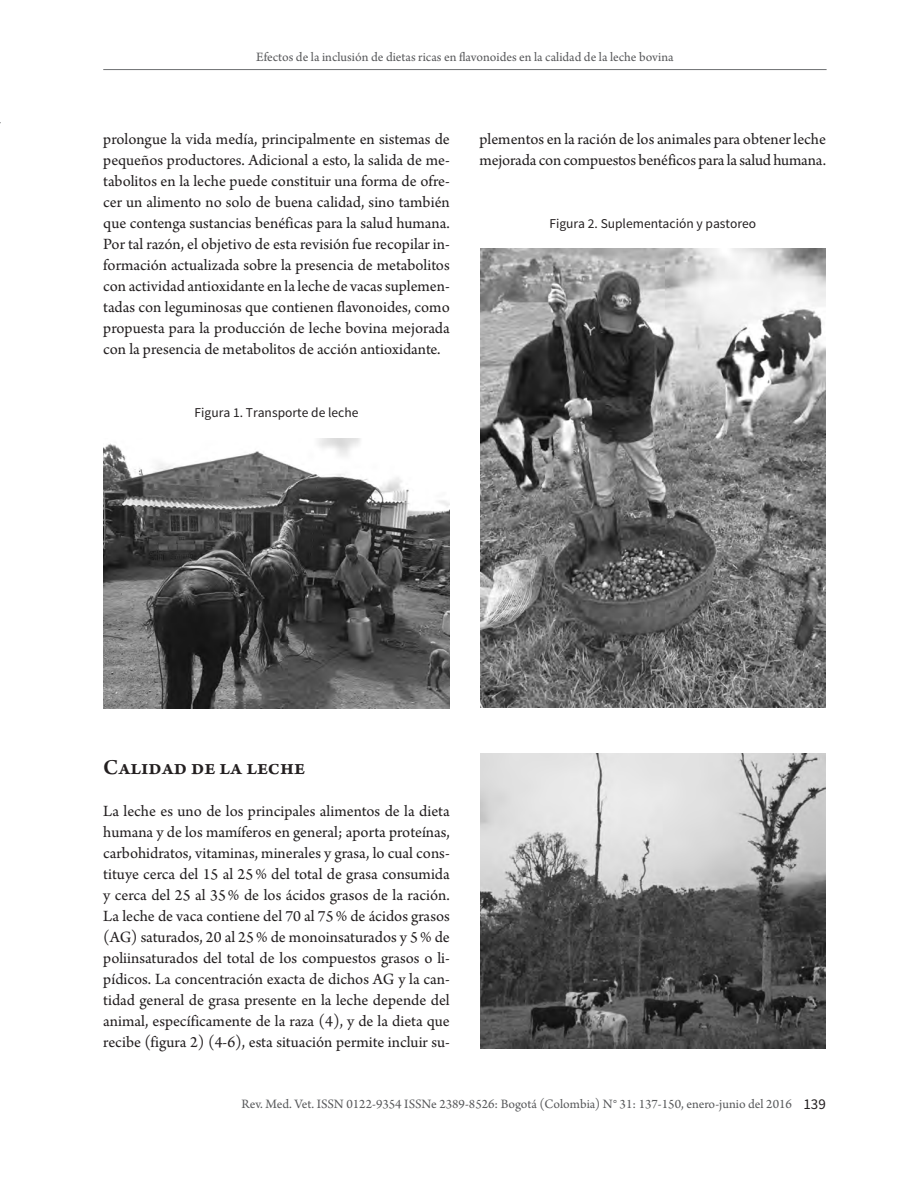
<style>
.page{position:relative;width:922px;height:1189px;background:#fff}
.page>*{position:absolute;margin:0;border:0;box-sizing:border-box;transform-origin:0 0}
.t1{font:600 22.5px "Arno Pro";color:#231f20}
.t2{font:16.5px/21px "Arno Pro";letter-spacing:.005em;color:#231f20;text-align:justify}
.t3{font:13.5px "Arno Pro";color:#58595b}
.t4{font:13.5px "Source Sans Pro";color:#231f20}
.s1{font-family:"Source Sans Pro";font-size:15px;color:#231f20}
</style>
<div class="page">
<hr style="left:103px;top:69px;width:723px;height:1px;background:#6d6f71">
<img style="left:103px;top:438px;width:346px;height:271px">
<img style="left:480px;top:249px;width:345px;height:459px">
<img style="left:480px;top:753px;width:345px;height:296px">
<p class="t3" style="left:256px;top:49px;width:419px">Efectos de la inclusión de dietas ricas en flavonoides en la calidad de la leche bovina</p>
<p class="t2" style="left:103px;top:129px;width:348px">prolongue la vida medía, principalmente en sistemas de pequeños productores. Adicional a esto, la salida de me&shy;tabolitos en la leche puede constituir una forma de ofre&shy;cer un alimento no solo de buena calidad, sino también que contenga sustancias benéficas para la salud humana.<br>Por tal razón, el objetivo de esta revisión fue recopilar in&shy;formación actualizada sobre la presencia de metabolitos con actividad antioxidante en la leche de vacas suplemen&shy;tadas con leguminosas que contienen flavonoides, como propuesta para la producción de leche bovina mejorada con la presencia de metabolitos de acción antioxidante.</p>
<p class="t4" style="left:195px;top:404px;width:165px">Figura 1. Transporte de leche</p>
<p class="t2" style="left:479px;top:129px;width:348px">plementos en la ración de los animales para obtener leche mejorada con compuestos benéficos para la salud humana.</p>
<p class="t4" style="left:549px;top:215px;width:208px">Figura 2. Suplementación y pastoreo</p>
<h1 class="t1" style="left:103px;top:754px;width:203px">Calidad de la leche</h1>
<p class="t2" style="left:103px;top:801px;width:348px">La leche es uno de los principales alimentos de la dieta humana y de los mamíferos en general; aporta proteínas, carbohidratos, vitaminas, minerales y grasa, lo cual cons&shy;tituye cerca del 15 al 25% del total de grasa consumida y cerca del 25 al 35% de los ácidos grasos de la ración.<br>La leche de vaca contiene del 70 al 75% de ácidos grasos (AG) saturados, 20 al 25% de monoinsaturados y 5% de poliinsaturados del total de los compuestos grasos o li&shy;pídicos. La concentración exacta de dichos AG y la can&shy;tidad general de grasa presente en la leche depende del animal, específicamente de la raza (4), y de la dieta que recibe (figura 2) (4-6), esta situación permite incluir su-</p>
<p class="t3" style="left:241px;top:1096px;width:585px">Rev. Med. Vet. ISSN 0122-9354 ISSNe 2389-8526: Bogotá (Colombia) N° 31: 137-150, enero-junio del 2016 <span class="s1">139</span></p>
</div>
